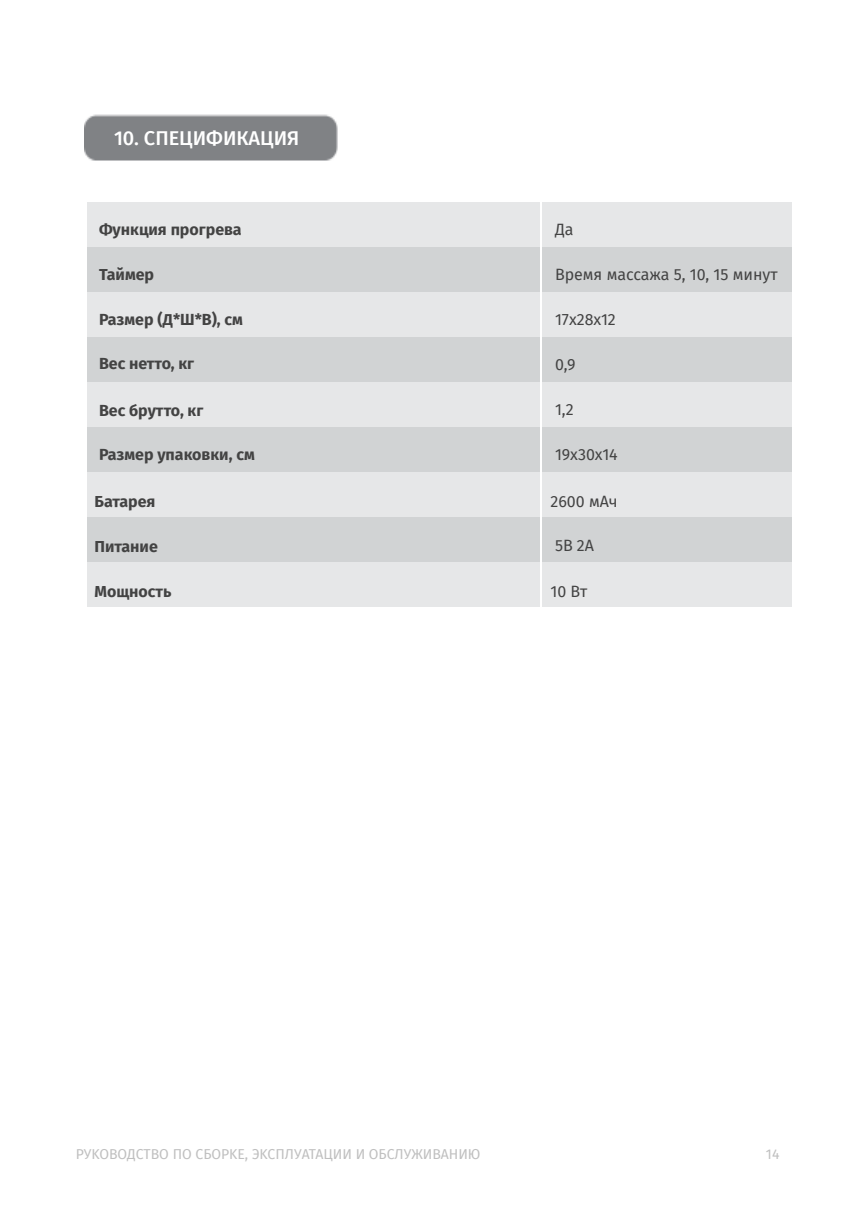
<style>
.page{position:relative;width:862px;height:1214px;background:#fff}
.page>*{position:absolute;margin:0;border:0;box-sizing:border-box;transform-origin:0 0}
.t1{font:500 20px "Fira Sans";color:#fff}
.t2{font:700 16px "Fira Sans";color:#434343}
.t3{font:16px "Fira Sans";color:#434343}
.t4{font:14px "Fira Sans";color:#bfbfbf}
</style>
<div class="page">
<img style="left:84px;top:114px;width:254px;height:47px">
<div style="left:87px;top:202px;width:455px;height:45px;background:#e6e7e8"></div>
<div style="left:542px;top:202px;width:250px;height:45px;background:#e6e7e8"></div>
<div style="left:87px;top:247px;width:455px;height:45px;background:#d1d3d4"></div>
<div style="left:542px;top:247px;width:250px;height:45px;background:#d1d3d4"></div>
<div style="left:87px;top:292px;width:455px;height:45px;background:#e6e7e8"></div>
<div style="left:542px;top:292px;width:250px;height:45px;background:#e6e7e8"></div>
<div style="left:87px;top:337px;width:455px;height:45px;background:#d1d3d4"></div>
<div style="left:542px;top:337px;width:250px;height:45px;background:#d1d3d4"></div>
<div style="left:87px;top:382px;width:455px;height:45px;background:#e6e7e8"></div>
<div style="left:542px;top:382px;width:250px;height:45px;background:#e6e7e8"></div>
<div style="left:87px;top:427px;width:455px;height:45px;background:#d1d3d4"></div>
<div style="left:542px;top:427px;width:250px;height:45px;background:#d1d3d4"></div>
<div style="left:87px;top:472px;width:455px;height:45px;background:#e6e7e8"></div>
<div style="left:542px;top:472px;width:250px;height:45px;background:#e6e7e8"></div>
<div style="left:87px;top:517px;width:455px;height:45px;background:#d1d3d4"></div>
<div style="left:542px;top:517px;width:250px;height:45px;background:#d1d3d4"></div>
<div style="left:87px;top:562px;width:455px;height:45px;background:#e6e7e8"></div>
<div style="left:542px;top:562px;width:250px;height:45px;background:#e6e7e8"></div>
<hr style="left:540px;top:178px;width:2px;height:430px;background:#fff">
<p class="t1" style="left:114px;top:126px;width:187px">10. СПЕЦИФИКАЦИЯ</p>
<p class="t2" style="left:99px;top:220px;width:144px">Функция прогрева</p>
<p class="t3" style="left:555px;top:220px;width:20px">Да</p>
<p class="t2" style="left:99px;top:265px;width:57px">Таймер</p>
<p class="t3" style="left:555px;top:265px;width:224px">Время массажа 5, 10, 15 минут</p>
<p class="t2" style="left:99px;top:310px;width:145px">Размер (Д*Ш*В), см</p>
<p class="t3" style="left:555px;top:310px;width:62px">17х28х12</p>
<p class="t2" style="left:99px;top:354px;width:97px">Вес нетто, кг</p>
<p class="t3" style="left:555px;top:355px;width:22px">0,9</p>
<p class="t2" style="left:99px;top:401px;width:106px">Вес брутто, кг</p>
<p class="t3" style="left:555px;top:400px;width:20px">1,2</p>
<p class="t2" style="left:99px;top:445px;width:157px">Размер упаковки, см</p>
<p class="t3" style="left:555px;top:445px;width:64px">19х30х14</p>
<p class="t2" style="left:94px;top:492px;width:62px">Батарея</p>
<p class="t3" style="left:550px;top:492px;width:69px">2600 мАч</p>
<p class="t2" style="left:94px;top:537px;width:65px">Питание</p>
<p class="t3" style="left:555px;top:536px;width:41px">5В 2А</p>
<p class="t2" style="left:94px;top:582px;width:78px">Мощность</p>
<p class="t3" style="left:550px;top:582px;width:38px">10 Вт</p>
<p class="t4" style="left:76px;top:1145px;width:406px">PУKOBOДCTBO ПO CБOPKE, ЭKCПЛУATAЦИИ И OБCЛУЖИBAHИЮ</p>
<p class="t4" style="left:766px;top:1145px;width:15px">14</p>
</div>
